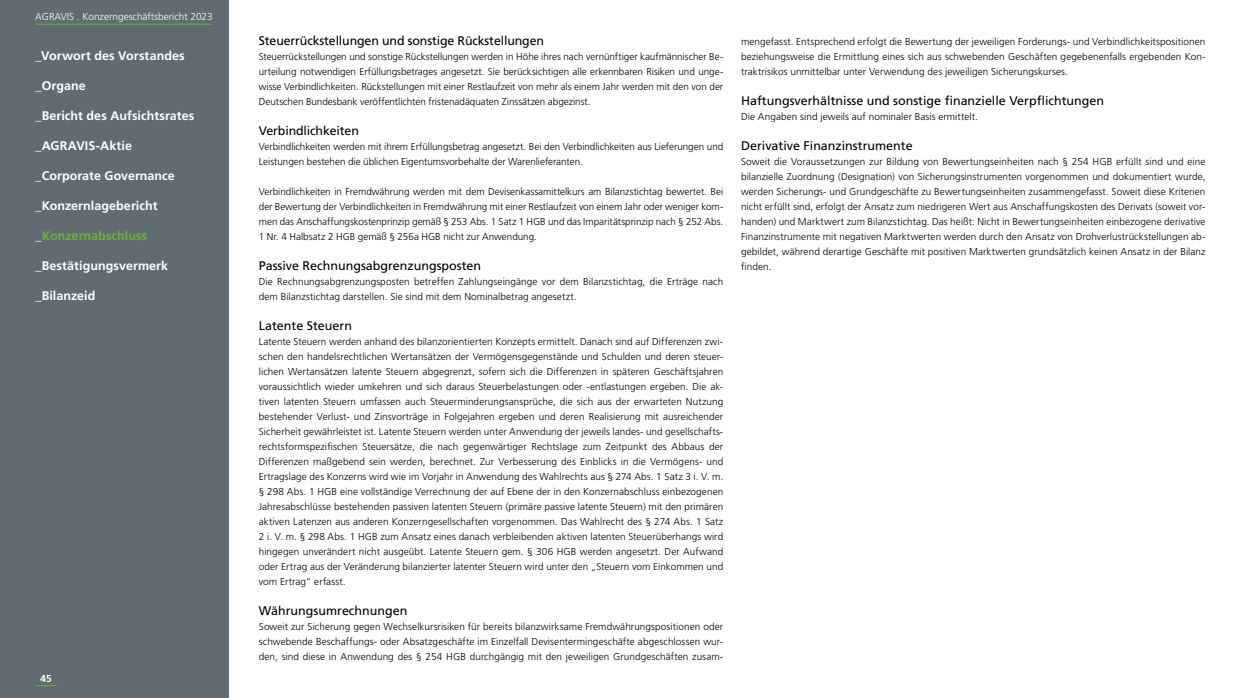
<style>
.page{position:relative;width:1241px;height:698px;background:#fff}
.page>*{position:absolute;margin:0;border:0;box-sizing:border-box;transform-origin:0 0}
.t1{font:12.5px "Frutiger LT Pro";color:#000}
.t2{font:700 12.5px "Frutiger LT Pro";letter-spacing:.005em;color:#fff}
.t3{font:700 12.5px "Frutiger LT Pro";letter-spacing:.005em;color:#65b32e}
.t4{font:300 10px/15px "Frutiger LT Pro";letter-spacing:.005em;color:#000;text-align:justify}
.t5{font:300 10px "Frutiger LT Pro";color:#fff}
.t6{font:700 10px "Frutiger LT Pro";color:#fff}
.s1{color:#fff}
</style>
<div class="page">
<div style="left:0;top:0;width:228px;height:698px;background:#606c72"></div>
<svg style="left:36px;top:685px;width:21px;height:1px"></svg>
<hr style="left:35px;top:24px;width:177px;height:1px;background:#65b32e">
<p class="t5" style="left:35px;top:11px;width:179px">AGRAVIS . Konzerngeschäftsbericht 2023</p>
<p class="t2" style="left:35px;top:48px;width:151px">_Vorwort des Vorstandes</p>
<p class="t2" style="left:35px;top:78px;width:52px">_Organe</p>
<p class="t2" style="left:35px;top:108px;width:160px">_Bericht des Aufsichtsrates</p>
<p class="t2" style="left:35px;top:138px;width:98px">_AGRAVIS-Aktie</p>
<p class="t2" style="left:35px;top:168px;width:141px">_Corporate Governance</p>
<p class="t2" style="left:35px;top:198px;width:124px">_Konzernlagebericht</p>
<p class="t3" style="left:35px;top:228px;width:113px"><span class="s1">_</span>Konzernabschluss</p>
<p class="t2" style="left:35px;top:258px;width:134px">_Bestätigungsvermerk</p>
<p class="t2" style="left:35px;top:288px;width:62px">_Bilanzeid</p>
<p class="t6" style="left:41px;top:672px;width:13px">45</p>
<p class="t1" style="left:259px;top:33px;width:287px">Steuerrückstellungen und sonstige Rückstellungen</p>
<p class="t4" style="left:259px;top:49px;width:466px">Steuerrückstellungen und sonstige Rückstellungen werden in Höhe ihres nach vernünftiger kaufmännischer Be&shy;urteilung notwendigen Erfüllungsbetrages angesetzt. Sie berücksichtigen alle erkennbaren Risiken und unge&shy;wisse Verbindlichkeiten. Rückstellungen mit einer Restlaufzeit von mehr als einem Jahr werden mit den von der Deutschen Bundesbank veröffentlichten fristenadäquaten Zinssätzen abgezinst.</p>
<p class="t1" style="left:259px;top:123px;width:102px">Verbindlichkeiten</p>
<p class="t4" style="left:259px;top:139px;width:466px">Verbindlichkeiten werden mit ihrem Erfüllungsbetrag angesetzt. Bei den Verbindlichkeiten aus Lieferungen und<br>Leistungen bestehen die üblichen Eigentumsvorbehalte der Warenlieferanten.</p>
<p class="t4" style="left:259px;top:184px;width:466px">Verbindlichkeiten in Fremdwährung werden mit dem Devisenkassamittelkurs am Bilanzstichtag bewertet. Bei der Bewertung der Verbindlichkeiten in Fremdwährung mit einer Restlaufzeit von einem Jahr oder weniger kom&shy;men das Anschaffungskostenprinzip gemäß § 253 Abs. 1 Satz 1 HGB und das Imparitätsprinzip nach § 252 Abs.<br>1 Nr. 4 Halbsatz 2 HGB gemäß § 256a HGB nicht zur Anwendung.</p>
<p class="t1" style="left:259px;top:258px;width:224px">Passive Rechnungsabgrenzungsposten</p>
<p class="t4" style="left:259px;top:274px;width:466px">Die Rechnungsabgrenzungsposten betreffen Zahlungseingänge vor dem Bilanzstichtag, die Erträge nach dem Bilanzstichtag darstellen. Sie sind mit dem Nominalbetrag angesetzt.</p>
<p class="t1" style="left:259px;top:318px;width:95px">Latente Steuern</p>
<p class="t4" style="left:259px;top:334px;width:466px">Latente Steuern werden anhand des bilanzorientierten Konzepts ermittelt. Danach sind auf Differenzen zwi&shy;schen den handelsrechtlichen Wertansätzen der Vermögensgegenstände und Schulden und deren steuer&shy;lichen Wertansätzen latente Steuern abgegrenzt, sofern sich die Differenzen in späteren Geschäftsjahren voraussichtlich wieder umkehren und sich daraus Steuerbelastungen oder -entlastungen ergeben. Die ak&shy;tiven latenten Steuern umfassen auch Steuerminderungsansprüche, die sich aus der erwarteten Nutzung bestehender Verlust- und Zinsvorträge in Folgejahren ergeben und deren Realisierung mit ausreichender Sicherheit gewährleistet ist. Latente Steuern werden unter Anwendung der jeweils landes- und gesellschafts&shy;rechtsformspezifischen Steuersätze, die nach gegenwärtiger Rechtslage zum Zeitpunkt des Abbaus der Differenzen maßgebend sein werden, berechnet. Zur Verbesserung des Einblicks in die Vermögens- und Ertragslage des Konzerns wird wie im Vorjahr in Anwendung des Wahlrechts aus § 274 Abs. 1 Satz 3 i. V. m. § 298 Abs. 1 HGB eine vollständige Verrechnung der auf Ebene der in den Konzernabschluss einbezogenen Jahresabschlüsse bestehenden passiven latenten Steuern (primäre passive latente Steuern) mit den primären aktiven Latenzen aus anderen Konzerngesellschaften vorgenommen. Das Wahlrecht des § 274 Abs. 1 Satz 2 i. V. m. § 298 Abs. 1 HGB zum Ansatz eines danach verbleibenden aktiven latenten Steuerüberhangs wird hingegen unverändert nicht ausgeübt. Latente Steuern gem. § 306 HGB werden angesetzt. Der Aufwand oder Ertrag aus der Veränderung bilanzierter latenter Steuern wird unter den „Steuern vom Einkommen und vom Ertrag“ erfasst.</p>
<p class="t1" style="left:259px;top:603px;width:150px">Währungsumrechnungen</p>
<p class="t4" style="left:259px;top:619px;width:466px">Soweit zur Sicherung gegen Wechselkursrisiken für bereits bilanzwirksame Fremdwährungspositionen oder schwebende Beschaffungs- oder Absatzgeschäfte im Einzelfall Devisentermingeschäfte abgeschlossen wur&shy;den, sind diese in Anwendung des § 254 HGB durchgängig mit den jeweiligen Grundgeschäften zusam-</p>
<p class="t4" style="left:741px;top:34px;width:466px">mengefasst. Entsprechend erfolgt die Bewertung der jeweiligen Forderungs- und Verbindlichkeitspositionen beziehungsweise die Ermittlung eines sich aus schwebenden Geschäften gegebenenfalls ergebenden Kon&shy;traktrisikos unmittelbar unter Verwendung des jeweiligen Sicherungskurses.</p>
<p class="t1" style="left:741px;top:93px;width:364px">Haftungsverhältnisse und sonstige finanzielle Verpflichtungen</p>
<p class="t4" style="left:741px;top:109px;width:238px">Die Angaben sind jeweils auf nominaler Basis ermittelt.</p>
<p class="t1" style="left:741px;top:138px;width:173px">Derivative Finanzinstrumente</p>
<p class="t4" style="left:741px;top:154px;width:466px">Soweit die Voraussetzungen zur Bildung von Bewertungseinheiten nach § 254 HGB erfüllt sind und eine bilanzielle Zuordnung (Designation) von Sicherungsinstrumenten vorgenommen und dokumentiert wurde, werden Sicherungs- und Grundgeschäfte zu Bewertungseinheiten zusammengefasst. Soweit diese Kriterien nicht erfüllt sind, erfolgt der Ansatz zum niedrigeren Wert aus Anschaffungskosten des Derivats (soweit vor&shy;handen) und Marktwert zum Bilanzstichtag. Das heißt: Nicht in Bewertungseinheiten einbezogene derivative Finanzinstrumente mit negativen Marktwerten werden durch den Ansatz von Drohverlustrückstellungen ab&shy;gebildet, während derartige Geschäfte mit positiven Marktwerten grundsätzlich keinen Ansatz in der Bilanz finden.</p>
</div>
